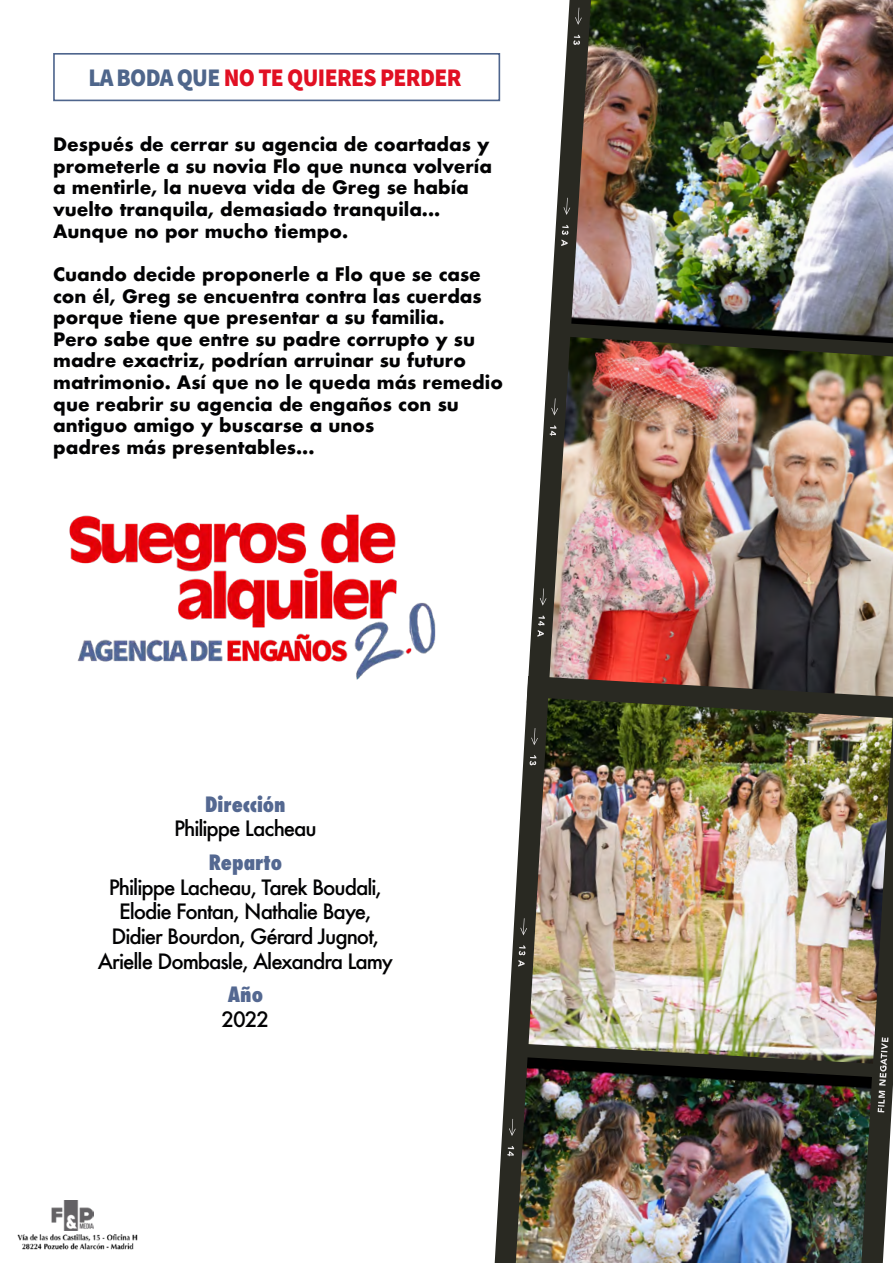
<style>
.page{position:relative;width:893px;height:1263px;background:#fff}
.page>*{position:absolute;margin:0;border:0;box-sizing:border-box;transform-origin:0 0}
.t1{font:25.35px "Source Sans Variable";letter-spacing:-.03em;color:#e11023;scale:.92 1}
.t2{font:500 20.55px/24.8px "Futura";letter-spacing:-.05em;color:#020203;text-align:center}
.t3{font:800 condensed 20.55px "Futura";color:#546891}
.t4{font:700 18px/21.6px "Futura";color:#020203}
.s1{color:#4f668b}
</style>
<div class="page">
<svg style="left:535px;top:0;width:36px;height:676px"></svg>
<img style="left:549px;top:337px;width:344px;height:339px">
<img style="left:571px;top:0;width:322px;height:343px">
<svg style="left:550px;top:8px;width:32px;height:428px"></svg>
<svg style="left:495px;top:676px;width:398px;height:587px;fill:#29292a"></svg>
<img style="left:516px;top:1057px;width:356px;height:206px">
<img style="left:529px;top:698px;width:364px;height:366px">
<img style="left:518px;top:728px;width:370px;height:330px">
<img style="left:17px;top:1234px;width:121px;height:16px">
<img style="left:69px;top:514px;width:466px;height:213px">
<div style="left:53px;top:53px;width:447px;height:48px;border:2px solid #4e658d"></div>
<img style="left:51px;top:1200px;width:42px;height:30px">
<h1 class="t1" style="left:88px;top:63px;width:407px"><span class="s1">LA BODA QUE</span> NO TE QUIERES PERDER</h1>
<p class="t4" style="left:53px;top:134px;width:440px">Después de cerrar su agencia de coartadas y prometerle a su novia Flo que nunca volvería a mentirle, la nueva vida de Greg se había vuelto tranquila, demasiado tranquila...<br>Aunque no por mucho tiempo.</p>
<p class="t4" style="left:53px;top:263px;width:451px">Cuando decide proponerle a Flo que se case con él, Greg se encuentra contra las cuerdas porque tiene que presentar a su familia.<br>Pero sabe que entre su padre corrupto y su madre exactriz, podrían arruinar su futuro matrimonio. Así que no le queda más remedio que reabrir su agencia de engaños con su antiguo amigo y buscarse a unos<br>padres más presentables...</p>
<p class="t3" style="left:205px;top:790px;width:82px">Dirección</p>
<p class="t2" style="left:174px;top:816px;width:144px">Philippe Lacheau</p>
<p class="t3" style="left:209px;top:848px;width:75px">Reparto</p>
<p class="t2" style="left:98px;top:874px;width:297px">Philippe Lacheau, Tarek Boudali,<br>Elodie Fontan, Nathalie Baye,<br>Didier Bourdon, Gérard Jugnot,<br>Arielle Dombasle, Alexandra Lamy</p>
<p class="t3" style="left:228px;top:981px;width:37px">Año</p>
<p class="t2" style="left:222px;top:1007px;width:49px">2022</p>
</div>
